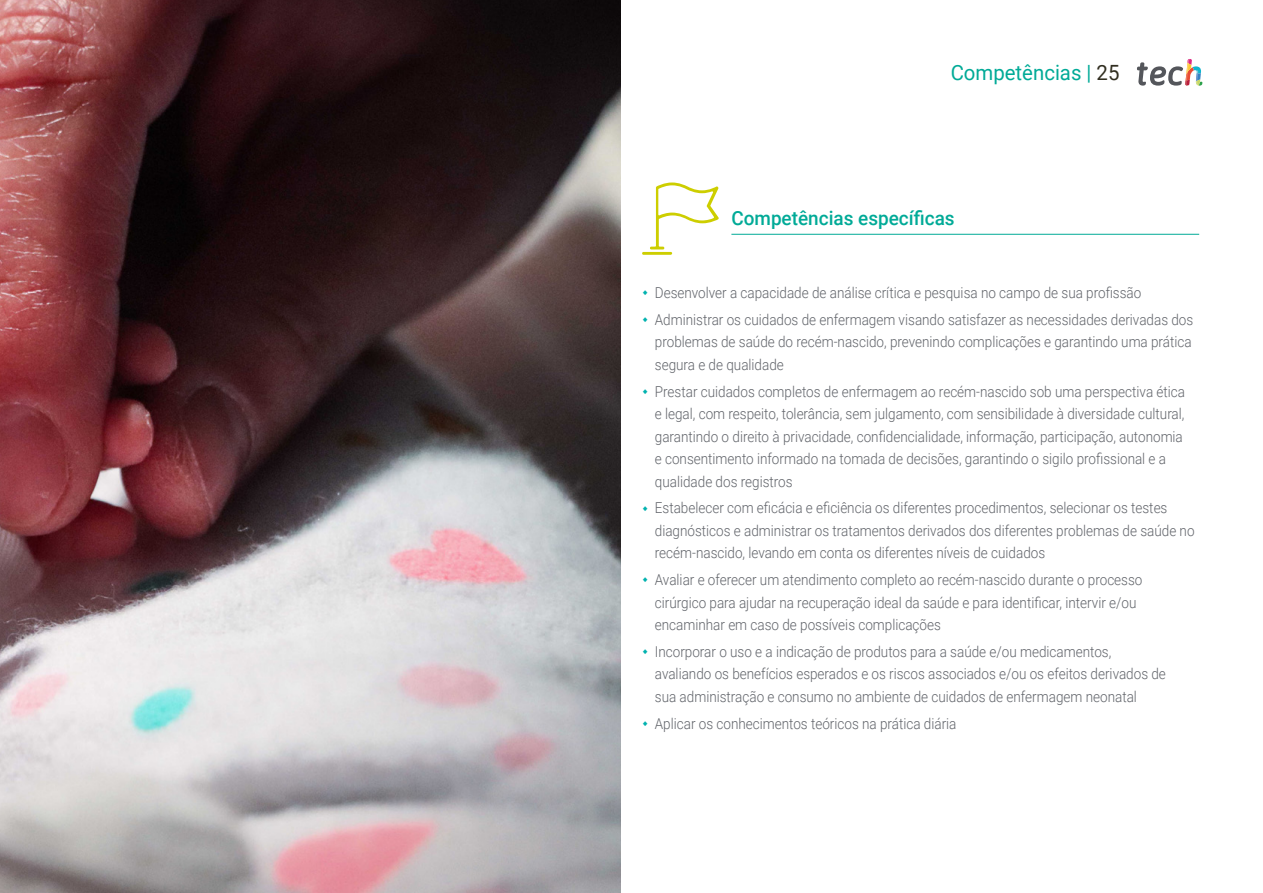
<style>
.page{position:relative;width:1263px;height:893px;background:#fff}
.page>*{position:absolute;margin:0;border:0;box-sizing:border-box;transform-origin:0 0}
.t1{font:21px "Roboto";color:#00aa97}
.t2{font:500 19.5px "Roboto";color:#00aa97}
.t3{font:300 15px/22.5px "Roboto";color:#61646a;scale:.9 1}
.s1{color:#312e20}
</style>
<div class="page">
<img style="left:0;top:0;width:621px;height:893px">
<hr style="left:731px;top:234px;width:468px;height:1px;background:#00aa97">
<hr style="left:642px;top:252px;width:30px;height:3px;background:#cdce00">
<svg style="left:650px;top:182px;width:69px;height:67px"></svg>
<svg style="left:1137px;top:59px;width:65px;height:27px"></svg>
<h1 class="t1" style="left:951px;top:57px;width:170px">Competências | <span class="s1">25</span></h1>
<h2 class="t2" style="left:731px;top:205px;width:225px">Competências específicas</h2>
<p class="t3" style="left:655px;top:279px;width:600px;line-height:26.7px">Desenvolver a capacidade de análise crítica e pesquisa no campo de sua profissão<br>Administrar os cuidados de enfermagem visando satisfazer as necessidades derivadas dos</p>
<p class="t3" style="left:655px;top:330px;width:598px">problemas de saúde do recém-nascido, prevenindo complicações e garantindo uma prática segura e de qualidade</p>
<p class="t3" style="left:655px;top:380px;width:590px">Prestar cuidados completos de enfermagem ao recém-nascido sob uma perspectiva ética e legal, com respeito, tolerância, sem julgamento, com sensibilidade à diversidade cultural, garantindo o direito à privacidade, confidencialidade, informação, participação, autonomia e consentimento informado na tomada de decisões, garantindo o sigilo profissional e a qualidade dos registros</p>
<p class="t3" style="left:655px;top:496px;width:601px">Estabelecer com eficácia e eficiência os diferentes procedimentos, selecionar os testes diagnósticos e administrar os tratamentos derivados dos diferentes problemas de saúde no recém-nascido, levando em conta os diferentes níveis de cuidados</p>
<p class="t3" style="left:655px;top:568px;width:543px">Avaliar e oferecer um atendimento completo ao recém-nascido durante o processo cirúrgico para ajudar na recuperação ideal da saúde e para identificar, intervir e/ou encaminhar em caso de possíveis complicações</p>
<p class="t3" style="left:655px;top:640px;width:569px">Incorporar o uso e a indicação de produtos para a saúde e/ou medicamentos, avaliando os benefícios esperados e os riscos associados e/ou os efeitos derivados de sua administração e consumo no ambiente de cuidados de enfermagem neonatal</p>
<p class="t3" style="left:655px;top:712px;width:337px">Aplicar os conhecimentos teóricos na prática diária</p>
</div>
